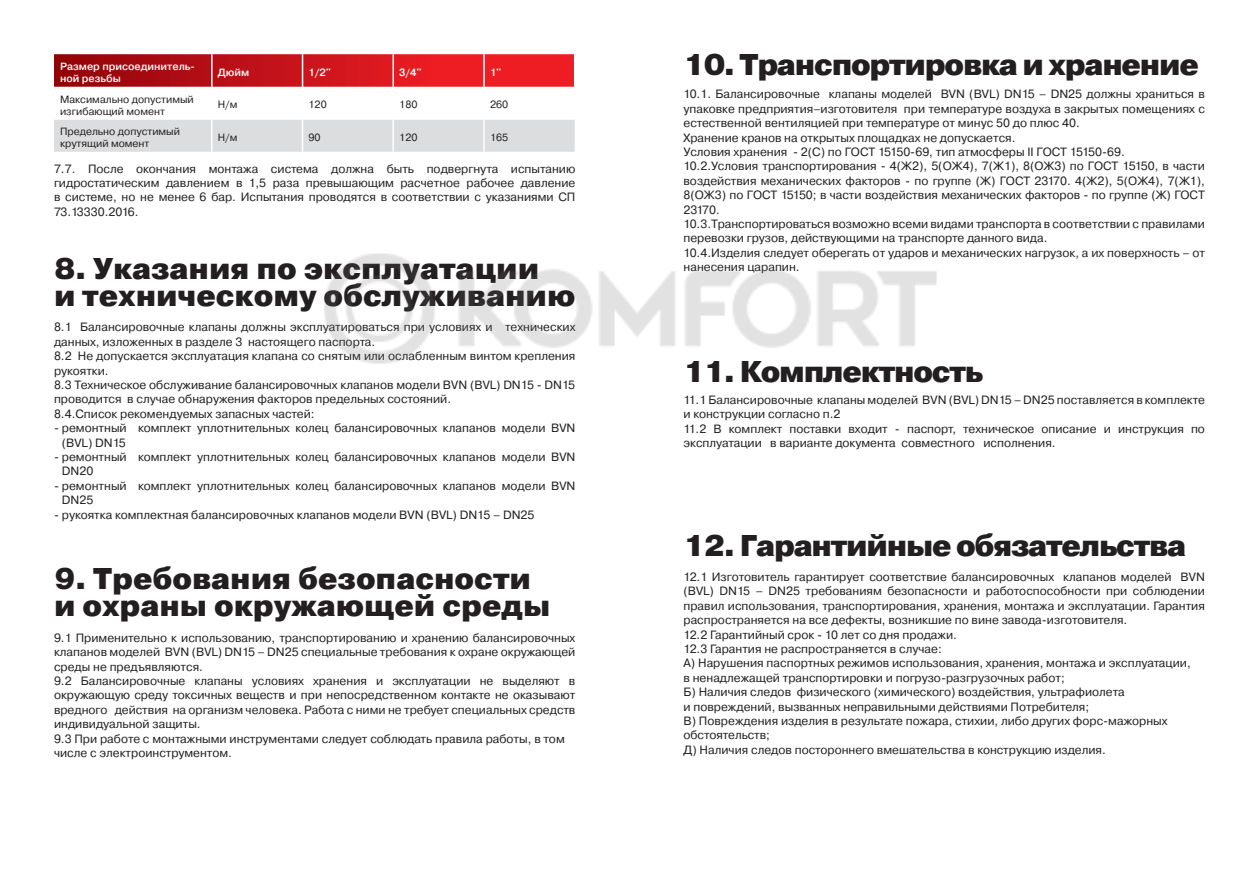
<style>
.page{position:relative;width:1259px;height:893px;background:#fff}
.page>*{position:absolute;margin:0;border:0;box-sizing:border-box;transform-origin:0 0}
.t1{font:900 30px/27px "Pragmatica";color:#231f20}
.t2{font:900 30px "Pragmatica";letter-spacing:-.04em;color:#231f20}
.t3{font:12px/14.4px "Pragmatica";color:#231f20}
.t4{font:10.5px/12px "Pragmatica";color:#231f20}
.t5{font:500 10.5px/12px "Pragmatica";color:#fff}
</style>
<div class="page">
<svg style="left:54px;top:54px;width:520px;height:33px;background:#ca171d"></svg>
<div style="left:54px;top:120px;width:521px;height:32px;background:#dcdddf"></div>
<hr style="left:211px;top:119px;width:1px;height:33px;background:#fff">
<hr style="left:302px;top:119px;width:1px;height:33px;background:#fff">
<hr style="left:392px;top:119px;width:2px;height:33px;background:#fff">
<hr style="left:483px;top:119px;width:2px;height:33px;background:#fff">
<hr style="left:211px;top:54px;width:1px;height:33px;background:#fff">
<hr style="left:302px;top:54px;width:1px;height:33px;background:#fff">
<hr style="left:392px;top:54px;width:2px;height:33px;background:#fff">
<hr style="left:483px;top:54px;width:2px;height:33px;background:#fff">
<img style="left:324px;top:253px;width:613px;height:111px">
<p class="t5" style="left:60px;top:61px;width:136px">Размер присоединитель&shy;ной резьбы</p>
<p class="t5" style="left:218px;top:66px;width:33px">Дюйм</p>
<p class="t5" style="left:308px;top:66px;width:24px">1/2"</p>
<p class="t5" style="left:399px;top:66px;width:24px">3/4"</p>
<p class="t5" style="left:490px;top:66px;width:13px">1"</p>
<p class="t4" style="left:60px;top:94px;width:135px">Максимально допустимый изгибающий момент</p>
<p class="t4" style="left:218px;top:99px;width:21px">Н/м</p>
<p class="t4" style="left:308px;top:99px;width:20px">120</p>
<p class="t4" style="left:399px;top:99px;width:20px">180</p>
<p class="t4" style="left:490px;top:99px;width:20px">260</p>
<p class="t4" style="left:60px;top:126px;width:121px">Предельно допустимый крутящий момент</p>
<p class="t4" style="left:218px;top:131px;width:21px">Н/м</p>
<p class="t4" style="left:308px;top:131px;width:14px">90</p>
<p class="t4" style="left:399px;top:131px;width:20px">120</p>
<p class="t4" style="left:490px;top:131px;width:20px">165</p>
<p class="t3" style="left:54px;top:161px;width:523px;text-align:justify">7.7. После окончания монтажа система должна быть подвергнута испытанию гидростатическим давлением в 1,5 раза превышающим расчетное рабочее давление в системе, но не менее 6 бар. Испытания проводятся в соответствии с указаниями СП 73.13330.2016.</p>
<p class="t1" style="left:54px;top:256px;width:523px">8. Указания по эксплуатации<br>и техническому обслуживанию</p>
<p class="t3" style="left:54px;top:320px;width:523px">8.1 Балансировочные клапаны должны эксплуатироваться при условиях и технических данных, изложенных в разделе 3 настоящего паспорта.</p>
<p class="t3" style="left:54px;top:349px;width:523px">8.2 Не допускается эксплуатация клапана со снятым или ослабленным винтом крепления рукоятки.</p>
<p class="t3" style="left:54px;top:378px;width:523px">8.3 Техническое обслуживание балансировочных клапанов модели BVN (BVL) DN15 - DN15</p>
<p class="t3" style="left:54px;top:392px;width:399px">проводится в случае обнаружения факторов предельных состояний.</p>
<p class="t3" style="left:54px;top:407px;width:262px">8.4.Список рекомендуемых запасных частей:</p>
<p class="t3" style="left:62px;top:421px;width:515px;text-indent:-8px">- ремонтный комплект уплотнительных колец балансировочных клапанов модели BVN (BVL) DN15</p>
<p class="t3" style="left:62px;top:450px;width:515px;text-indent:-8px">- ремонтный комплект уплотнительных колец балансировочных клапанов модели BVN<br>DN20</p>
<p class="t3" style="left:62px;top:479px;width:515px;text-indent:-8px">- ремонтный комплект уплотнительных колец балансировочных клапанов модели BVN<br>DN25</p>
<p class="t3" style="left:54px;top:508px;width:482px">- рукоятка комплектная балансировочных клапанов модели BVN (BVL) DN15 – DN25</p>
<p class="t1" style="left:54px;top:566px;width:498px">9. Требования безопасности и охраны окружающей среды</p>
<p class="t3" style="left:54px;top:631px;width:523px;text-align:justify">9.1 Применительно к использованию, транспортированию и хранению балансировочных клапанов моделей BVN (BVL) DN15 – DN25 специальные требования к охране окружающей среды не предъявляются.</p>
<p class="t3" style="left:54px;top:674px;width:523px;text-align:justify">9.2 Балансировочные клапаны условиях хранения и эксплуатации не выделяют в окружающую среду токсичных веществ и при непосредственном контакте не оказывают вредного действия на организм человека. Работа с ними не требует специальных средств индивидуальной защиты.</p>
<p class="t3" style="left:54px;top:731px;width:512px">9.3 При работе с монтажными инструментами следует соблюдать правила работы, в том</p>
<p class="t3" style="left:54px;top:746px;width:179px">числе с электроинструментом.</p>
<p class="t2" style="left:683px;top:45px;width:517px">10. Транспортировка и хранение</p>
<p class="t3" style="left:683px;top:87px;width:523px;text-align:justify">10.1. Балансировочные клапаны моделей BVN (BVL) DN15 – DN25 должны храниться в упаковке предприятия–изготовителя при температуре воздуха в закрытых помещениях с естественной вентиляцией при температуре от минус 50 до плюс 40.</p>
<p class="t3" style="left:683px;top:131px;width:333px">Хранение кранов на открытых площадках не допускается.</p>
<p class="t3" style="left:683px;top:145px;width:443px">Условия хранения - 2(C) по ГОСТ 15150-69, тип атмосферы II ГОСТ 15150-69.</p>
<p class="t3" style="left:683px;top:159px;width:523px;text-align:justify">10.2.Условия транспортирования - 4(Ж2), 5(ОЖ4), 7(Ж1), 8(ОЖ3) по ГОСТ 15150, в части воздействия механических факторов - по группе (Ж) ГОСТ 23170. 4(Ж2), 5(ОЖ4), 7(Ж1), 8(ОЖ3) по ГОСТ 15150; в части воздействия механических факторов - по группе (Ж) ГОСТ 23170.</p>
<p class="t3" style="left:683px;top:217px;width:523px">10.3.Транспортироваться возможно всеми видами транспорта в соответствии с правилами перевозки грузов, действующими на транспорте данного вида.</p>
<p class="t3" style="left:683px;top:246px;width:523px">10.4.Изделия следует оберегать от ударов и механических нагрузок, а их поверхность – от нанесения царапин.</p>
<p class="t2" style="left:683px;top:352px;width:301px">11. Комплектность</p>
<p class="t3" style="left:683px;top:393px;width:523px">11.1 Балансировочные клапаны моделей BVN (BVL) DN15 – DN25 поставляется в комплекте и конструкции согласно п.2</p>
<p class="t3" style="left:683px;top:422px;width:523px">11.2 В комплект поставки входит - паспорт, техническое описание и инструкция по эксплуатации в варианте документа совместного исполнения.</p>
<p class="t2" style="left:683px;top:527px;width:504px">12. Гарантийные обязательства</p>
<p class="t3" style="left:683px;top:570px;width:523px;text-align:justify">12.1 Изготовитель гарантирует соответствие балансировочных клапанов моделей BVN (BVL) DN15 – DN25 требованиям безопасности и работоспособности при соблюдении правил использования, транспортирования, хранения, монтажа и эксплуатации. Гарантия распространяется на все дефекты, возникшие по вине завода-изготовителя.</p>
<p class="t3" style="left:683px;top:627px;width:275px">12.2 Гарантийный срок - 10 лет со дня продажи.</p>
<p class="t3" style="left:683px;top:642px;width:260px">12.3 Гарантия не распространяется в случае:</p>
<p class="t3" style="left:683px;top:656px;width:509px">А) Нарушения паспортных режимов использования, хранения, монтажа и эксплуатации, в ненадлежащей транспортировки и погрузо-разгрузочных работ;</p>
<p class="t3" style="left:683px;top:685px;width:443px">Б) Наличия следов физического (химического) воздействия, ультрафиолета и повреждений, вызванных неправильными действиями Потребителя;</p>
<p class="t3" style="left:683px;top:714px;width:485px">В) Повреждения изделия в результате пожара, стихии, либо других форс-мажорных</p>
<p class="t3" style="left:683px;top:728px;width:88px">обстоятельств;</p>
<p class="t3" style="left:683px;top:743px;width:424px">Д) Наличия следов постороннего вмешательства в конструкцию изделия.</p>
</div>
